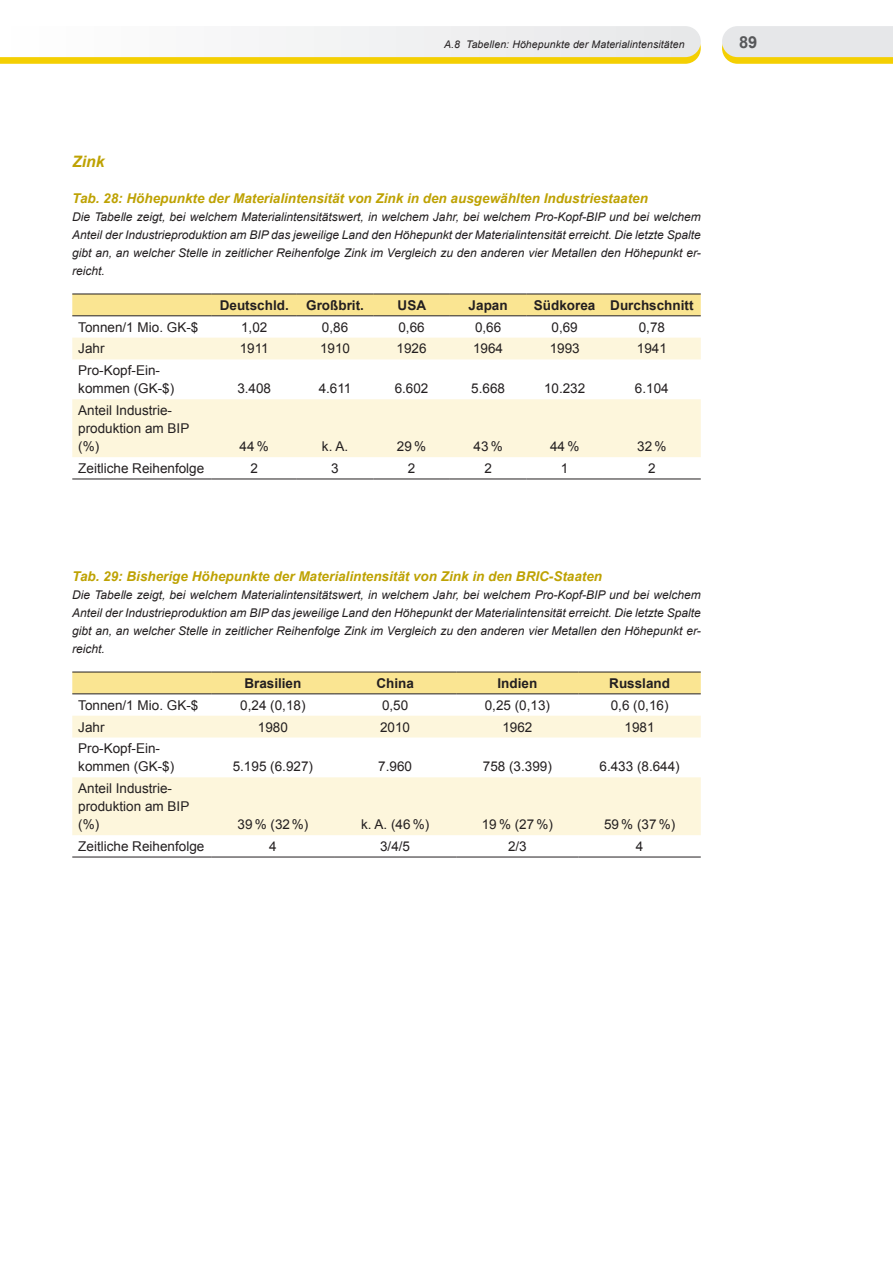
<style>
.page{position:relative;width:893px;height:1263px;background:#fff}
.page>*{position:absolute;margin:0;border:0;box-sizing:border-box;transform-origin:0 0}
.t1{font:700 16.5px "Arial";color:#57585a}
.t2{font:italic 700 15.75px "Arial";color:#bea203}
.t3{font:13.5px/18px "Arial";color:#231f20}
.t4{font:italic 700 13.5px "Arial";color:#bea203}
.t5{font:700 13.5px "Arial";color:#231f20}
.t6{font:italic 12px/18px "Arial";color:#231f20;text-align:justify}
.t7{font:italic 10.5px "Arial";letter-spacing:.01em;color:#231f20}
</style>
<div class="page">
<svg style="left:0;top:26px;width:701px;height:38px"></svg>
<svg style="left:722px;top:26px;width:171px;height:38px"></svg>
<hr style="left:0;top:26px;width:1px;height:31px;background:#fff">
<div style="left:72px;top:295px;width:629px;height:20px;background:#fae592"></div>
<svg style="left:72px;top:316px;width:629px;height:163px"></svg>
<svg style="left:72px;top:338px;width:629px;height:119px;fill:#fdf6dc"></svg>
<hr style="left:72px;top:479px;width:140px;height:1px;background:#231f20">
<hr style="left:212px;top:479px;width:85px;height:1px;background:#231f20">
<hr style="left:297px;top:479px;width:76px;height:1px;background:#231f20">
<hr style="left:373px;top:479px;width:77px;height:1px;background:#231f20">
<hr style="left:450px;top:479px;width:76px;height:1px;background:#231f20">
<hr style="left:526px;top:479px;width:77px;height:1px;background:#231f20">
<hr style="left:603px;top:479px;width:98px;height:1px;background:#231f20">
<hr style="left:72px;top:294px;width:140px;height:1px;background:#231f20">
<hr style="left:212px;top:294px;width:85px;height:1px;background:#231f20">
<hr style="left:297px;top:294px;width:76px;height:1px;background:#231f20">
<hr style="left:373px;top:294px;width:77px;height:1px;background:#231f20">
<hr style="left:450px;top:294px;width:76px;height:1px;background:#231f20">
<hr style="left:526px;top:294px;width:77px;height:1px;background:#231f20">
<hr style="left:603px;top:294px;width:98px;height:1px;background:#231f20">
<hr style="left:72px;top:315px;width:140px;height:1px;background:#231f20">
<hr style="left:212px;top:315px;width:85px;height:1px;background:#231f20">
<hr style="left:297px;top:315px;width:76px;height:1px;background:#231f20">
<hr style="left:373px;top:315px;width:77px;height:1px;background:#231f20">
<hr style="left:450px;top:315px;width:76px;height:1px;background:#231f20">
<hr style="left:526px;top:315px;width:77px;height:1px;background:#231f20">
<hr style="left:603px;top:315px;width:98px;height:1px;background:#231f20">
<div style="left:72px;top:673px;width:629px;height:20px;background:#fae592"></div>
<svg style="left:72px;top:694px;width:629px;height:163px"></svg>
<svg style="left:72px;top:716px;width:629px;height:119px;fill:#fdf6dc"></svg>
<hr style="left:72px;top:857px;width:140px;height:1px;background:#231f20">
<hr style="left:212px;top:857px;width:122px;height:1px;background:#231f20">
<hr style="left:334px;top:857px;width:122px;height:1px;background:#231f20">
<hr style="left:456px;top:857px;width:122px;height:1px;background:#231f20">
<hr style="left:578px;top:857px;width:123px;height:1px;background:#231f20">
<hr style="left:72px;top:672px;width:140px;height:1px;background:#231f20">
<hr style="left:212px;top:672px;width:122px;height:1px;background:#231f20">
<hr style="left:334px;top:672px;width:122px;height:1px;background:#231f20">
<hr style="left:456px;top:672px;width:122px;height:1px;background:#231f20">
<hr style="left:578px;top:672px;width:123px;height:1px;background:#231f20">
<hr style="left:72px;top:693px;width:140px;height:1px;background:#231f20">
<hr style="left:212px;top:693px;width:122px;height:1px;background:#231f20">
<hr style="left:334px;top:693px;width:122px;height:1px;background:#231f20">
<hr style="left:456px;top:693px;width:122px;height:1px;background:#231f20">
<hr style="left:578px;top:693px;width:123px;height:1px;background:#231f20">
<p class="t7" style="left:444px;top:38px;width:242px">A.8 Tabellen: Höhepunkte der Materialintensitäten</p>
<h1 class="t1" style="left:739px;top:31px;width:20px">89</h1>
<h2 class="t2" style="left:72px;top:151px;width:34px">Zink</h2>
<p class="t4" style="left:72px;top:189px;width:577px">Tab. 28: Höhepunkte der Materialintensität von Zink in den ausgewählten Industriestaaten</p>
<p class="t6" style="left:72px;top:208px;width:630px">Die Tabelle zeigt, bei welchem Materialintensitätswert, in welchem Jahr, bei welchem Pro-Kopf-BIP und bei welchem Anteil der Industrieproduktion am BIP das jeweilige Land den Höhepunkt der Materialintensität erreicht. Die letzte Spalte gibt an, an welcher Stelle in zeitlicher Reihenfolge Zink im Vergleich zu den anderen vier Metallen den Höhepunkt er&shy;reicht.</p>
<p class="t5" style="left:220px;top:296px;width:71px">Deutschld.</p>
<p class="t5" style="left:306px;top:296px;width:59px">Großbrit.</p>
<p class="t5" style="left:398px;top:296px;width:30px">USA</p>
<p class="t5" style="left:469px;top:296px;width:41px">Japan</p>
<p class="t5" style="left:534px;top:296px;width:161px">Südkorea Durchschnitt</p>
<p class="t3" style="left:78px;top:318px;width:122px">Tonnen/1 Mio. GK‑$</p>
<p class="t3" style="left:241px;top:318px;width:28px">1,02</p>
<p class="t3" style="left:322px;top:318px;width:28px">0,86</p>
<p class="t3" style="left:398px;top:318px;width:28px">0,66</p>
<p class="t3" style="left:475px;top:318px;width:28px">0,66</p>
<p class="t3" style="left:552px;top:318px;width:28px">0,69</p>
<p class="t3" style="left:639px;top:318px;width:28px">0,78</p>
<p class="t3" style="left:78px;top:340px;width:28px">Jahr</p>
<p class="t3" style="left:240px;top:340px;width:31px">1911</p>
<p class="t3" style="left:320px;top:340px;width:32px">1910</p>
<p class="t3" style="left:397px;top:340px;width:32px">1926</p>
<p class="t3" style="left:473px;top:340px;width:32px">1964</p>
<p class="t3" style="left:550px;top:340px;width:32px">1993</p>
<p class="t3" style="left:637px;top:340px;width:32px">1941</p>
<p class="t3" style="left:78px;top:362px;width:98px">Pro-Kopf-Ein&shy;kommen (GK-$)</p>
<p class="t3" style="left:237px;top:380px;width:35px">3.408</p>
<p class="t3" style="left:319px;top:380px;width:34px">4.611</p>
<p class="t3" style="left:395px;top:380px;width:35px">6.602</p>
<p class="t3" style="left:471px;top:380px;width:35px">5.668</p>
<p class="t3" style="left:544px;top:380px;width:43px">10.232</p>
<p class="t3" style="left:635px;top:380px;width:35px">6.104</p>
<p class="t3" style="left:78px;top:401px;width:113px">Anteil Industrie&shy;produktion am BIP (%)</p>
<p class="t3" style="left:240px;top:437px;width:31px">44%</p>
<p class="t3" style="left:322px;top:437px;width:28px">k. A.</p>
<p class="t3" style="left:397px;top:437px;width:31px">29%</p>
<p class="t3" style="left:473px;top:437px;width:31px">43%</p>
<p class="t3" style="left:550px;top:437px;width:31px">44%</p>
<p class="t3" style="left:637px;top:437px;width:31px">32%</p>
<p class="t3" style="left:78px;top:459px;width:128px">Zeitliche Reihenfolge</p>
<p class="t3" style="left:251px;top:459px;width:9px">2</p>
<p class="t3" style="left:331px;top:459px;width:9px">3</p>
<p class="t3" style="left:408px;top:459px;width:9px">2</p>
<p class="t3" style="left:484px;top:459px;width:9px">2</p>
<p class="t3" style="left:561px;top:459px;width:9px">1</p>
<p class="t3" style="left:648px;top:459px;width:9px">2</p>
<p class="t4" style="left:72px;top:567px;width:531px">Tab. 29: Bisherige Höhepunkte der Materialintensität von Zink in den BRIC-Staaten</p>
<p class="t6" style="left:72px;top:586px;width:630px">Die Tabelle zeigt, bei welchem Materialintensitätswert, in welchem Jahr, bei welchem Pro-Kopf-BIP und bei welchem Anteil der Industrieproduktion am BIP das jeweilige Land den Höhepunkt der Materialintensität erreicht. Die letzte Spalte gibt an, an welcher Stelle in zeitlicher Reihenfolge Zink im Vergleich zu den anderen vier Metallen den Höhepunkt er&shy;reicht.</p>
<p class="t5" style="left:244px;top:674px;width:59px">Brasilien</p>
<p class="t5" style="left:376px;top:674px;width:39px">China</p>
<p class="t5" style="left:497px;top:674px;width:41px">Indien</p>
<p class="t5" style="left:609px;top:674px;width:62px">Russland</p>
<p class="t3" style="left:78px;top:696px;width:122px">Tonnen/1 Mio. GK‑$</p>
<p class="t3" style="left:240px;top:696px;width:67px">0,24 (0,18)</p>
<p class="t3" style="left:382px;top:696px;width:28px">0,50</p>
<p class="t3" style="left:485px;top:696px;width:67px">0,25 (0,13)</p>
<p class="t3" style="left:611px;top:696px;width:59px">0,6 (0,16)</p>
<p class="t3" style="left:78px;top:718px;width:28px">Jahr</p>
<p class="t3" style="left:258px;top:718px;width:32px">1980</p>
<p class="t3" style="left:380px;top:718px;width:32px">2010</p>
<p class="t3" style="left:502px;top:718px;width:32px">1962</p>
<p class="t3" style="left:625px;top:718px;width:32px">1981</p>
<p class="t3" style="left:78px;top:740px;width:98px">Pro-Kopf-Ein&shy;kommen (GK-$)</p>
<p class="t3" style="left:233px;top:758px;width:82px">5.195 (6.927)</p>
<p class="t3" style="left:378px;top:758px;width:35px">7.960</p>
<p class="t3" style="left:483px;top:758px;width:71px">758 (3.399)</p>
<p class="t3" style="left:599px;top:758px;width:82px">6.433 (8.644)</p>
<p class="t3" style="left:78px;top:779px;width:113px">Anteil Industrie&shy;produktion am BIP (%)</p>
<p class="t3" style="left:238px;top:815px;width:72px">39 % (32%)</p>
<p class="t3" style="left:361px;top:815px;width:70px">k. A. (46 %)</p>
<p class="t3" style="left:482px;top:815px;width:73px">19 % (27 %)</p>
<p class="t3" style="left:604px;top:815px;width:73px">59 % (37 %)</p>
<p class="t3" style="left:78px;top:837px;width:128px">Zeitliche Reihenfolge</p>
<p class="t3" style="left:269px;top:837px;width:9px">4</p>
<p class="t3" style="left:380px;top:837px;width:32px">3/4/5</p>
<p class="t3" style="left:508px;top:837px;width:20px">2/3</p>
<p class="t3" style="left:636px;top:837px;width:9px">4</p>
</div>
